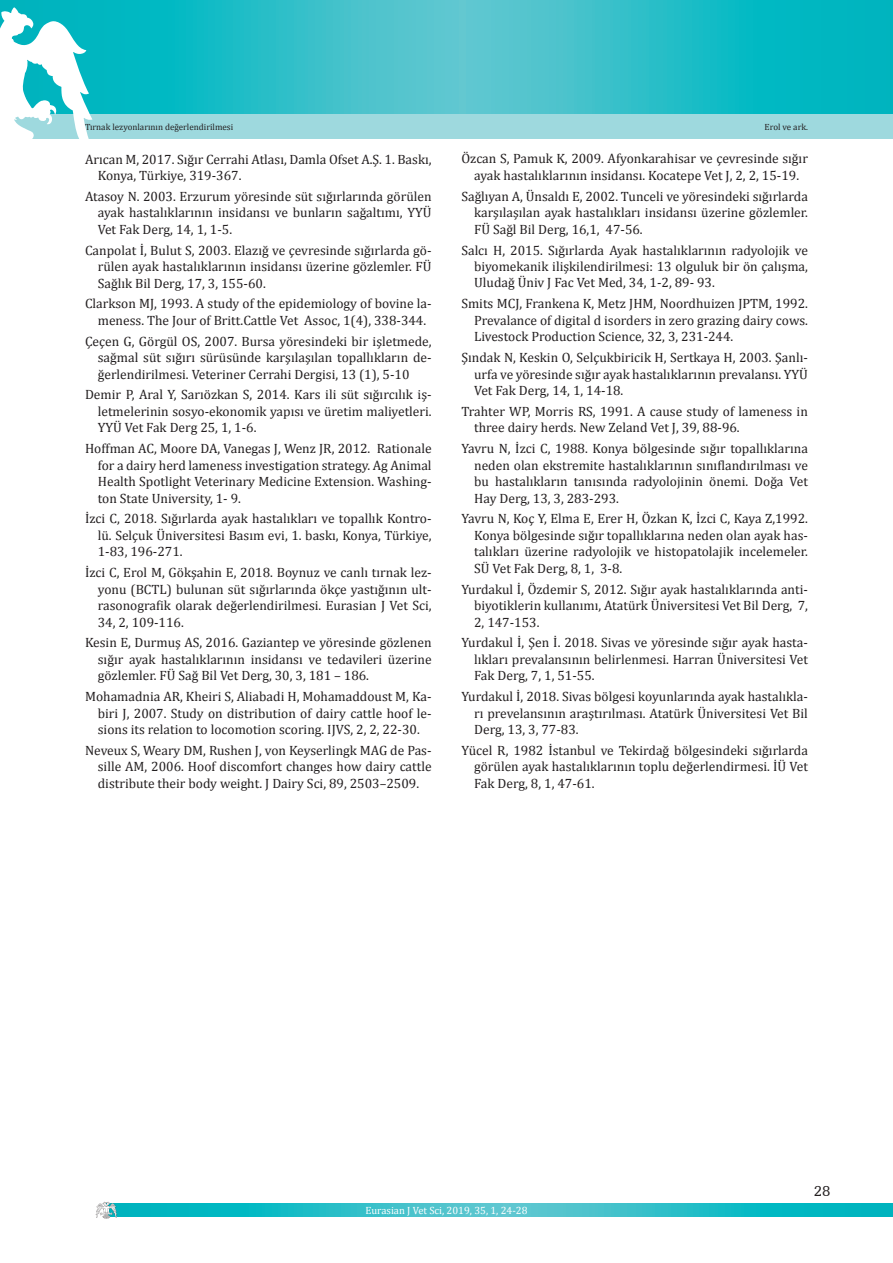
<style>
.page{position:relative;width:893px;height:1263px;background:#fff}
.page>*{position:absolute;margin:0;border:0;box-sizing:border-box;transform-origin:0 0}
.t1{font:15px "Humanist Slabserif 712 BT";color:#231f20}
.t2{font:13.5px/16.5px "Cambria";color:#231f20;text-align:justify}
.t3{font:10.5px "Cambria";color:#fff}
.t4{font:9px "Cambria";color:#231f20}
</style>
<div class="page">
<svg style="left:1px;top:0;width:892px;height:114px;background:#28bdc7"></svg>
<div style="left:0;top:114px;width:893px;height:25px;background:#9ed9de"></div>
<hr style="left:0;top:0;width:1px;height:114px;background:#00b2bd">
<svg style="left:0;top:7px;width:92px;height:132px"></svg>
<svg style="left:117px;top:1204px;width:776px;height:12px;background:#24bdc6"></svg>
<svg style="left:96px;top:1202px;width:21px;height:17px"></svg>
<p class="t4" style="left:85px;top:121px;width:150px">Tırnak lezyonlarının değerlendirilmesi</p>
<p class="t4" style="left:765px;top:121px;width:45px">Erol ve ark.</p>
<p class="t2" style="left:98px;top:151px;width:335px;text-indent:-13px">Arıcan M, 2017. Sığır Cerrahi Atlası, Damla Ofset A.Ş. 1. Baskı,<br>Konya, Türkiye, 319-367.</p>
<p class="t2" style="left:98px;top:188px;width:335px;text-indent:-13px">Atasoy N. 2003. Erzurum yöresinde süt sığırlarında görülen ayak hastalıklarının insidansı ve bunların sağaltımı, YYÜ Vet Fak Derg, 14, 1, 1-5.</p>
<p class="t2" style="left:98px;top:242px;width:335px;text-indent:-13px">Canpolat İ, Bulut S, 2003. Elazığ ve çevresinde sığırlarda gö&shy;rülen ayak hastalıklarının insidansı üzerine gözlemler. FÜ Sağlık Bil Derg, 17, 3, 155-60.</p>
<p class="t2" style="left:85px;top:295px;width:348px;text-align:center">Clarkson MJ, 1993. A study of the epidemiology of bovine la&shy;meness. The Jour of Britt.Cattle Vet Assoc, 1(4), 338-344.</p>
<p class="t2" style="left:98px;top:333px;width:335px;text-indent:-13px">Çeçen G, Görgül OS, 2007. Bursa yöresindeki bir işletmede, sağmal süt sığırı sürüsünde karşılaşılan topallıkların de&shy;ğerlendirilmesi. Veteriner Cerrahi Dergisi, 13 (1), 5-10</p>
<p class="t2" style="left:98px;top:386px;width:335px;text-indent:-13px">Demir P, Aral Y, Sarıözkan S, 2014. Kars ili süt sığırcılık iş&shy;letmelerinin sosyo-ekonomik yapısı ve üretim maliyetleri.<br>YYÜ Vet Fak Derg 25, 1, 1-6.</p>
<p class="t2" style="left:98px;top:440px;width:335px;text-indent:-13px">Hoffman AC, Moore DA, Vanegas J, Wenz JR, 2012. Rationale for a dairy herd lameness investigation strategy. Ag Animal Health Spotlight Veterinary Medicine Extension. Washing&shy;ton State University, 1- 9.</p>
<p class="t2" style="left:98px;top:510px;width:335px;text-indent:-13px">İzci C, 2018. Sığırlarda ayak hastalıkları ve topallık Kontro&shy;lü. Selçuk Üniversitesi Basım evi, 1. baskı, Konya, Türkiye, 1-83, 196-271.</p>
<p class="t2" style="left:98px;top:564px;width:335px;text-indent:-13px">İzci C, Erol M, Gökşahin E, 2018. Boynuz ve canlı tırnak lez&shy;yonu (BCTL) bulunan süt sığırlarında ökçe yastığının ult&shy;rasonografik olarak değerlendirilmesi. Eurasian J Vet Sci, 34, 2, 109-116.</p>
<p class="t2" style="left:98px;top:634px;width:335px;text-indent:-13px">Kesin E, Durmuş AS, 2016. Gaziantep ve yöresinde gözlenen sığır ayak hastalıklarının insidansı ve tedavileri üzerine gözlemler. FÜ Sağ Bil Vet Derg, 30, 3, 181 – 186.</p>
<p class="t2" style="left:98px;top:688px;width:335px;text-indent:-13px">Mohamadnia AR, Kheiri S, Aliabadi H, Mohamaddoust M, Ka&shy;biri J, 2007. Study on distribution of dairy cattle hoof le&shy;sions its relation to locomotion scoring. IJVS, 2, 2, 22-30.</p>
<p class="t2" style="left:98px;top:742px;width:335px;text-indent:-13px">Neveux S, Weary DM, Rushen J, von Keyserlingk MAG de Pas&shy;sille AM, 2006. Hoof discomfort changes how dairy cattle distribute their body weight. J Dairy Sci, 89, 2503–2509.</p>
<p class="t2" style="left:461px;top:151px;width:348px;text-align:center">Özcan S, Pamuk K, 2009. Afyonkarahisar ve çevresinde sığır ayak hastalıklarının insidansı. Kocatepe Vet J, 2, 2, 15-19.</p>
<p class="t2" style="left:474px;top:188px;width:335px;text-indent:-13px">Sağlıyan A, Ünsaldı E, 2002. Tunceli ve yöresindeki sığırlarda karşılaşılan ayak hastalıkları insidansı üzerine gözlemler.<br>FÜ Sağl Bil Derg, 16,1, 47-56.</p>
<p class="t2" style="left:474px;top:242px;width:335px;text-indent:-13px">Salcı H, 2015. Sığırlarda Ayak hastalıklarının radyolojik ve biyomekanik ilişkilendirilmesi: 13 olguluk bir ön çalışma, Uludağ Üniv J Fac Vet Med, 34, 1-2, 89- 93.</p>
<p class="t2" style="left:474px;top:295px;width:335px;text-indent:-13px">Smits MCJ, Frankena K, Metz JHM, Noordhuizen JPTM, 1992.<br>Prevalance of digital d isorders in zero grazing dairy cows.<br>Livestock Production Science, 32, 3, 231-244.</p>
<p class="t2" style="left:474px;top:349px;width:335px;text-indent:-13px">Şındak N, Keskin O, Selçukbiricik H, Sertkaya H, 2003. Şanlı&shy;urfa ve yöresinde sığır ayak hastalıklarının prevalansı. YYÜ Vet Fak Derg, 14, 1, 14-18.</p>
<p class="t2" style="left:474px;top:403px;width:335px;text-indent:-13px">Trahter WP, Morris RS, 1991. A cause study of lameness in three dairy herds. New Zeland Vet J, 39, 88-96.</p>
<p class="t2" style="left:474px;top:440px;width:335px;text-indent:-13px">Yavru N, İzci C, 1988. Konya bölgesinde sığır topallıklarına neden olan ekstremite hastalıklarının sınıflandırılması ve bu hastalıkların tanısında radyolojinin önemi. Doğa Vet Hay Derg, 13, 3, 283-293.</p>
<p class="t2" style="left:474px;top:510px;width:335px;text-indent:-13px">Yavru N, Koç Y, Elma E, Erer H, Özkan K, İzci C, Kaya Z,1992.<br>Konya bölgesinde sığır topallıklarına neden olan ayak has&shy;talıkları üzerine radyolojik ve histopatolajik incelemeler.<br>SÜ Vet Fak Derg, 8, 1, 3-8.</p>
<p class="t2" style="left:474px;top:581px;width:335px;text-indent:-13px">Yurdakul İ, Özdemir S, 2012. Sığır ayak hastalıklarında anti&shy;biyotiklerin kullanımı, Atatürk Üniversitesi Vet Bil Derg, 7, 2, 147-153.</p>
<p class="t2" style="left:474px;top:634px;width:335px;text-indent:-13px">Yurdakul İ, Şen İ. 2018. Sivas ve yöresinde sığır ayak hasta&shy;lıkları prevalansının belirlenmesi. Harran Üniversitesi Vet Fak Derg, 7, 1, 51-55.</p>
<p class="t2" style="left:474px;top:688px;width:335px;text-indent:-13px">Yurdakul İ, 2018. Sivas bölgesi koyunlarında ayak hastalıkla&shy;rı prevelansının araştırılması. Atatürk Üniversitesi Vet Bil Derg, 13, 3, 77-83.</p>
<p class="t2" style="left:474px;top:742px;width:335px;text-indent:-13px">Yücel R, 1982 İstanbul ve Tekirdağ bölgesindeki sığırlarda görülen ayak hastalıklarının toplu değerlendirmesi. İÜ Vet Fak Derg, 8, 1, 47-61.</p>
<p class="t1" style="left:814px;top:1181px;width:18px">28</p>
<p class="t3" style="left:365px;top:1204px;width:163px">Eurasian J Vet Sci, 2019, 35, 1, 24-28</p>
</div>
